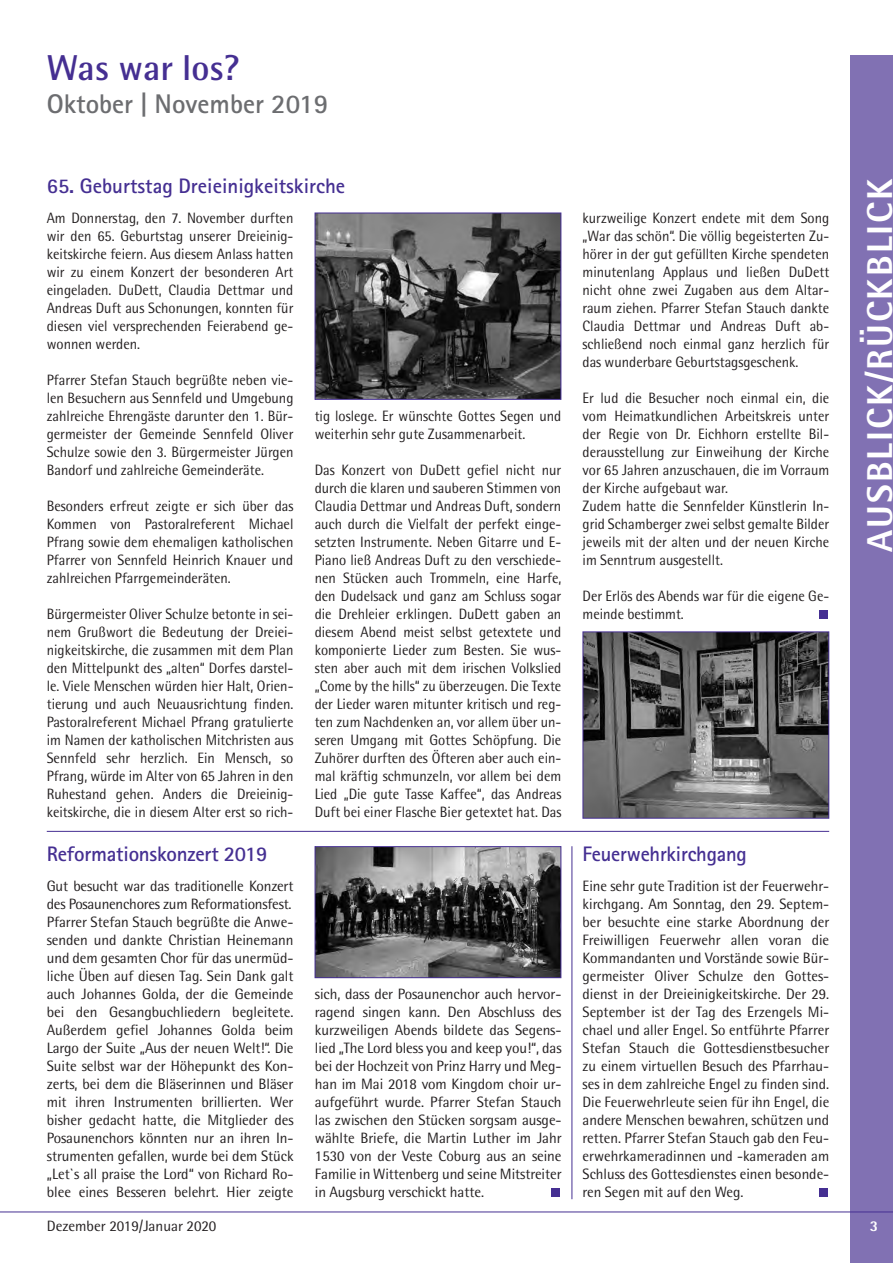
<style>
.page{position:relative;width:893px;height:1263px;background:#fff}
.page>*{position:absolute;margin:0;border:0;box-sizing:border-box;transform-origin:0 0}
.t1{font:800 36px "Rotis Semi Sans";letter-spacing:.055em;color:#fff}
.t2{font:700 36px "Rotis Semi Sans";color:#452f92}
.t3{font:700 27px "Rotis Sans Serif";color:#6c6d70}
.t4{font:700 21px "Rotis Sans Serif";letter-spacing:-.01em;color:#452f92}
.t5{font:15px/18px "Rotis Semi Sans";color:#231f20;text-align:justify;scale:.95 1}
.t6{font:15px/18px "Rotis Semi Sans";color:#231f20;text-align:justify}
.t7{font:800 15px "Rotis Semi Sans";color:#fff}
</style>
<div class="page">
<div style="left:850px;top:55px;width:43px;height:1208px;background:#8171b3"></div>
<hr style="left:0;top:1211px;width:893px;height:1px;background:#452f92">
<hr style="left:47px;top:831px;width:782px;height:1px;background:#452f92">
<div style="left:819px;top:610px;width:9px;height:9px;background:#452f92"></div>
<img style="left:317px;top:215px;width:242px;height:183px">
<div style="left:315px;top:213px;width:246px;height:187px;border:1px solid #452f92"></div>
<img style="left:585px;top:633px;width:242px;height:184px">
<div style="left:583px;top:631px;width:246px;height:188px;border:1px solid #452f92"></div>
<div style="left:551px;top:1188px;width:9px;height:9px;background:#452f92"></div>
<img style="left:317px;top:848px;width:242px;height:128px">
<div style="left:315px;top:846px;width:246px;height:132px;border:1px solid #452f92"></div>
<div style="left:819px;top:1188px;width:9px;height:9px;background:#452f92"></div>
<hr style="left:572px;top:846px;width:1px;height:353px;background:#452f92">
<h1 class="t2" style="left:47px;top:55px;width:195px">Was war los?</h1>
<h2 class="t3" style="left:47px;top:94px;width:283px">Oktober | November 2019</h2>
<h3 class="t4" style="left:47px;top:179px;width:300px">65. Geburtstag Dreieinigkeitskirche</h3>
<p class="t5" style="left:47px;top:210px;width:261px">Am Donnerstag, den 7. November durften wir den 65. Geburtstag unserer Dreieinig&shy;keitskirche feiern. Aus diesem Anlass hatten wir zu einem Konzert der besonderen Art eingeladen. DuDett, Claudia Dettmar und Andreas Duft aus Schonungen, konnten für diesen viel versprechenden Feierabend ge&shy;wonnen werden.</p>
<p class="t5" style="left:47px;top:372px;width:261px">Pfarrer Stefan Stauch begrüßte neben vie&shy;len Besuchern aus Sennfeld und Umgebung zahlreiche Ehrengäste darunter den 1. Bür&shy;germeister der Gemeinde Sennfeld Oliver Schulze sowie den 3. Bürgermeister Jürgen Bandorf und zahlreiche Gemeinderäte.</p>
<p class="t5" style="left:47px;top:498px;width:261px">Besonders erfreut zeigte er sich über das Kommen von Pastoralreferent Michael Pfrang sowie dem ehemaligen katholischen Pfarrer von Sennfeld Heinrich Knauer und zahlreichen Pfarrgemeinderäten.</p>
<p class="t5" style="left:47px;top:606px;width:261px">Bürgermeister Oliver Schulze betonte in sei&shy;nem Grußwort die Bedeutung der Dreiei&shy;nigkeitskirche, die zusammen mit dem Plan den Mittelpunkt des „alten“ Dorfes darstel&shy;le. Viele Menschen würden hier Halt, Orien&shy;tierung und auch Neuausrichtung finden.<br>Pastoralreferent Michael Pfrang gratulierte im Namen der katholischen Mitchristen aus Sennfeld sehr herzlich. Ein Mensch, so Pfrang, würde im Alter von 65 Jahren in den Ruhestand gehen. Anders die Dreieinig&shy;keitskirche, die in diesem Alter erst so rich-</p>
<h3 class="t4" style="left:47px;top:846px;width:222px">Reformationskonzert 2019</h3>
<p class="t6" style="left:47px;top:878px;width:248px;text-align:left">Gut besucht war das traditionelle Konzert des Posaunenchores zum Reformationsfest.<br>Pfarrer Stefan Stauch begrüßte die Anwe&shy;senden und dankte Christian Heinemann und dem gesamten Chor für das unermüd&shy;liche Üben auf diesen Tag. Sein Dank galt auch Johannes Golda, der die Gemeinde bei den Gesangbuchliedern begleitete.<br>Außerdem gefiel Johannes Golda beim Largo der Suite „Aus der neuen Welt!“. Die Suite selbst war der Höhepunkt des Kon&shy;zerts, bei dem die Bläserinnen und Bläser mit ihren Instrumenten brillierten. Wer bisher gedacht hatte, die Mitglieder des Posaunenchors könnten nur an ihren In&shy;strumenten gefallen, wurde bei dem Stück „Let`s all praise the Lord“ von Richard Ro&shy;blee eines Besseren belehrt. Hier zeigte</p>
<p class="t5" style="left:315px;top:409px;width:261px">tig loslege. Er wünschte Gottes Segen und weiterhin sehr gute Zusammenarbeit.</p>
<p class="t5" style="left:315px;top:463px;width:261px">Das Konzert von DuDett gefiel nicht nur durch die klaren und sauberen Stimmen von Claudia Dettmar und Andreas Duft, sondern auch durch die Vielfalt der perfekt einge&shy;setzten Instrumente. Neben Gitarre und E-Piano ließ Andreas Duft zu den verschiede&shy;nen Stücken auch Trommeln, eine Harfe, den Dudelsack und ganz am Schluss sogar die Drehleier erklingen. DuDett gaben an diesem Abend meist selbst getextete und komponierte Lieder zum Besten. Sie wus&shy;sten aber auch mit dem irischen Volkslied „Come by the hills“ zu überzeugen. Die Texte der Lieder waren mitunter kritisch und reg&shy;ten zum Nachdenken an, vor allem über un&shy;seren Umgang mit Gottes Schöpfung. Die Zuhörer durften des Öfteren aber auch ein&shy;mal kräftig schmunzeln, vor allem bei dem Lied „Die gute Tasse Kaffee“, das Andreas Duft bei einer Flasche Bier getextet hat. Das</p>
<p class="t6" style="left:315px;top:986px;width:248px">sich, dass der Posaunenchor auch hervor&shy;ragend singen kann. Den Abschluss des kurzweiligen Abends bildete das Segens&shy;lied „The Lord bless you and keep you!“, das bei der Hochzeit von Prinz Harry und Meg&shy;han im Mai 2018 vom Kingdom choir ur&shy;aufgeführt wurde. Pfarrer Stefan Stauch las zwischen den Stücken sorgsam ausge&shy;wählte Briefe, die Martin Luther im Jahr 1530 von der Veste Coburg aus an seine Familie in Wittenberg und seine Mitstreiter in Augsburg verschickt hatte.</p>
<p class="t5" style="left:583px;top:210px;width:261px">kurzweilige Konzert endete mit dem Song „War das schön“. Die völlig begeisterten Zu&shy;hörer in der gut gefüllten Kirche spendeten minutenlang Applaus und ließen DuDett nicht ohne zwei Zugaben aus dem Altar&shy;raum ziehen. Pfarrer Stefan Stauch dankte Claudia Dettmar und Andreas Duft ab&shy;schließend noch einmal ganz herzlich für das wunderbare Geburtstagsgeschenk.</p>
<p class="t5" style="left:583px;top:390px;width:261px;text-align:left">Er lud die Besucher noch einmal ein, die vom Heimatkundlichen Arbeitskreis unter der Regie von Dr. Eichhorn erstellte Bil&shy;derausstellung zur Einweihung der Kirche vor 65 Jahren anzuschauen, die im Vorraum der Kirche aufgebaut war.<br>Zudem hatte die Sennfelder Künstlerin In&shy;grid Schamberger zwei selbst gemalte Bilder jeweils mit der alten und der neuen Kirche im Senntrum ausgestellt.</p>
<p class="t5" style="left:583px;top:588px;width:261px">Der Erlös des Abends war für die eigene Ge&shy;meinde bestimmt.</p>
<h3 class="t4" style="left:583px;top:846px;width:166px">Feuerwehrkirchgang</h3>
<p class="t6" style="left:583px;top:878px;width:248px">Eine sehr gute Tradition ist der Feuerwehr&shy;kirchgang. Am Sonntag, den 29. Septem&shy;ber besuchte eine starke Abordnung der Freiwilligen Feuerwehr allen voran die Kommandanten und Vorstände sowie Bür&shy;germeister Oliver Schulze den Gottes&shy;dienst in der Dreieinigkeitskirche. Der 29.<br>September ist der Tag des Erzengels Mi&shy;chael und aller Engel. So entführte Pfarrer Stefan Stauch die Gottesdienstbesucher zu einem virtuellen Besuch des Pfarrhau&shy;ses in dem zahlreiche Engel zu finden sind.<br>Die Feuerwehrleute seien für ihn Engel, die andere Menschen bewahren, schützen und retten. Pfarrer Stefan Stauch gab den Feu&shy;erwehrkameradinnen und -kameraden am Schluss des Gottesdienstes einen besonde&shy;ren Segen mit auf den Weg.</p>
<h1 class="t1" style="left:867px;top:552px;width:374px;rotate:-90deg">AUSBLICK/RÜCKBLICK</h1>
<p class="t6" style="left:47px;top:1218px;width:171px">Dezember 2019/Januar 2020</p>
<p class="t7" style="left:870px;top:1220px;width:10px">3</p>
</div>
